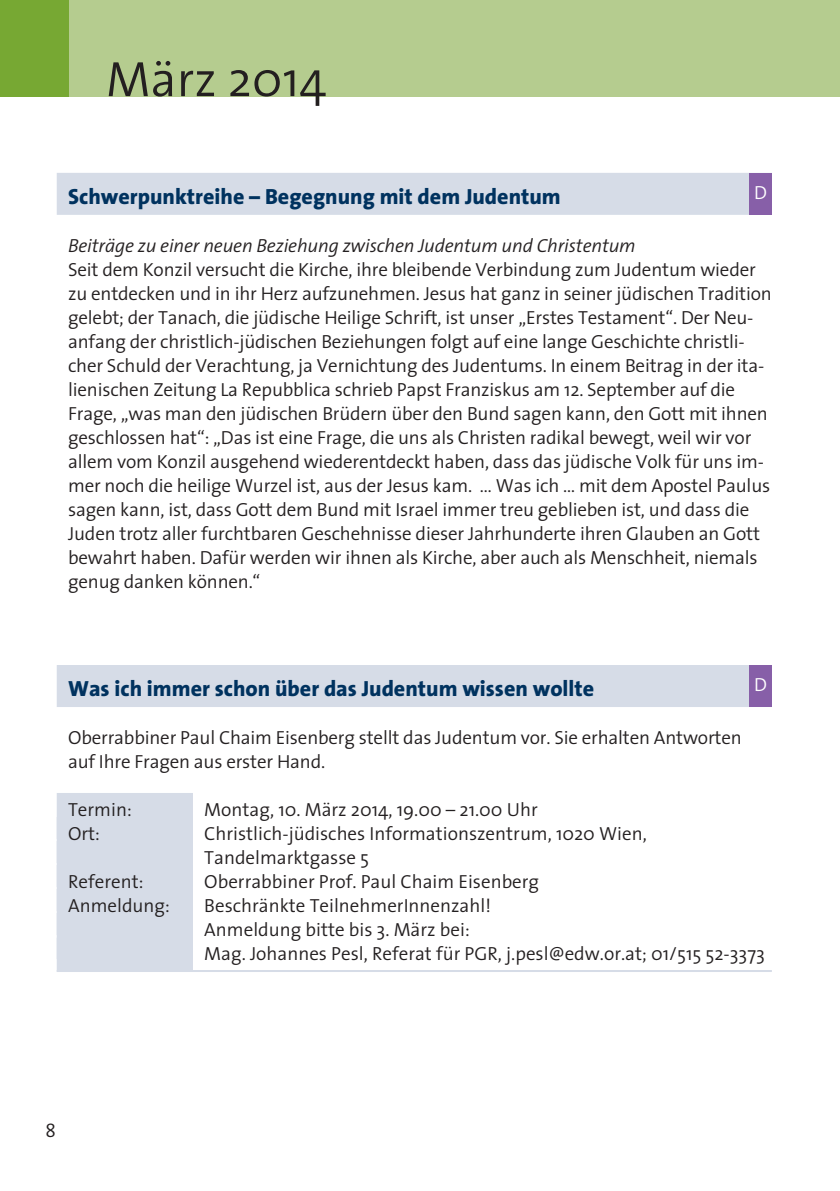
<style>
.page{position:relative;width:840px;height:1191px;background:#fff}
.page>*{position:absolute;margin:0;border:0;box-sizing:border-box;transform-origin:0 0}
.t1{font:300 50px "The Sans";color:#231f20}
.t2{font:800 22px "The Sans";color:#00325f}
.t3{font:300 19px/24px "The Sans";letter-spacing:-.01em;color:#231f20}
.t4{font:italic 300 19px "The Sans";letter-spacing:-.01em;color:#231f20}
.t5{font:300 19px "The Sans";color:#fff}
</style>
<div class="page">
<div style="left:0;top:0;width:839px;height:96px;background:#b5cc8f"></div>
<div style="left:0;top:0;width:68px;height:96px;background:#77a833"></div>
<div style="left:57px;top:173px;width:714px;height:42px;background:#d6dce7"></div>
<div style="left:57px;top:665px;width:714px;height:42px;background:#d6dce7"></div>
<div style="left:57px;top:793px;width:136px;height:46px;background:#d6dce7"></div>
<div style="left:57px;top:817px;width:136px;height:46px;background:#d6dce7"></div>
<div style="left:57px;top:841px;width:136px;height:46px;background:#d6dce7"></div>
<div style="left:57px;top:865px;width:136px;height:46px;background:#d6dce7"></div>
<div style="left:57px;top:889px;width:136px;height:46px;background:#d6dce7"></div>
<div style="left:57px;top:913px;width:136px;height:46px;background:#d6dce7"></div>
<div style="left:57px;top:937px;width:136px;height:34px;background:#d6dce7"></div>
<hr style="left:57px;top:970px;width:714px;height:2px;background:#d6dce7">
<div style="left:748px;top:173px;width:23px;height:42px;background:#875fa8"></div>
<div style="left:748px;top:665px;width:23px;height:42px;background:#875fa8"></div>
<h1 class="t1" style="left:106px;top:38px;width:222px">März 2014</h1>
<p class="t2" style="left:68px;top:178px;width:494px">Schwerpunktreihe – Begegnung mit dem Judentum</p>
<p class="t5" style="left:753px;top:177px;width:14px">D</p>
<p class="t4" style="left:68px;top:230px;width:568px">Beiträge zu einer neuen Beziehung zwischen Judentum und Christentum</p>
<p class="t3" style="left:68px;top:257px;width:705px">Seit dem Konzil versucht die Kirche, ihre bleibende Verbindung zum Judentum wieder zu entdecken und in ihr Herz aufzunehmen. Jesus hat ganz in seiner jüdischen Tradition gelebt; der Tanach, die jüdische Heilige Schrift, ist unser „Erstes Testament“. Der Neu&shy;anfang der christlich-jüdischen Beziehungen folgt auf eine lange Geschichte christli&shy;cher Schuld der Verachtung, ja Vernichtung des Judentums. In einem Beitrag in der ita&shy;lienischen Zeitung La Repubblica schrieb Papst Franziskus am 12. September auf die Frage, „was man den jüdischen Brüdern über den Bund sagen kann, den Gott mit ihnen geschlossen hat“: „Das ist eine Frage, die uns als Christen radikal bewegt, weil wir vor allem vom Konzil ausgehend wiederentdeckt haben, dass das jüdische Volk für uns im&shy;mer noch die heilige Wurzel ist, aus der Jesus kam. … Was ich … mit dem Apostel Paulus sagen kann, ist, dass Gott dem Bund mit Israel immer treu geblieben ist, und dass die Juden trotz aller furchtbaren Geschehnisse dieser Jahrhunderte ihren Glauben an Gott bewahrt haben. Dafür werden wir ihnen als Kirche, aber auch als Menschheit, niemals genug danken können.“</p>
<p class="t2" style="left:68px;top:670px;width:527px">Was ich immer schon über das Judentum wissen wollte</p>
<p class="t5" style="left:753px;top:669px;width:14px">D</p>
<p class="t3" style="left:68px;top:725px;width:674px">Oberrabbiner Paul Chaim Eisenberg stellt das Judentum vor. Sie erhalten Antworten auf Ihre Fragen aus erster Hand.</p>
<p class="t3" style="left:68px;top:797px;width:65px">Termin:</p>
<p class="t3" style="left:204px;top:797px;width:335px">Montag, 10. März 2014, 19.00 – 21.00 Uhr</p>
<p class="t3" style="left:68px;top:821px;width:33px">Ort:</p>
<p class="t3" style="left:204px;top:821px;width:444px">Christlich-jüdisches Informationszentrum, 1020 Wien,<br>Tandelmarktgasse 5</p>
<p class="t3" style="left:68px;top:869px;width:77px">Referent:</p>
<p class="t3" style="left:204px;top:869px;width:336px">Oberrabbiner Prof. Paul Chaim Eisenberg</p>
<p class="t3" style="left:68px;top:893px;width:103px">Anmeldung:</p>
<p class="t3" style="left:204px;top:893px;width:561px">Beschränkte TeilnehmerInnenzahl!<br>Anmeldung bitte bis 3. März bei:<br>Mag. Johannes Pesl, Referat für PGR, j.pesl@edw.or.at; 01/515 52-3373</p>
<p class="t3" style="left:45px;top:1117px;width:12px">8</p>
</div>
